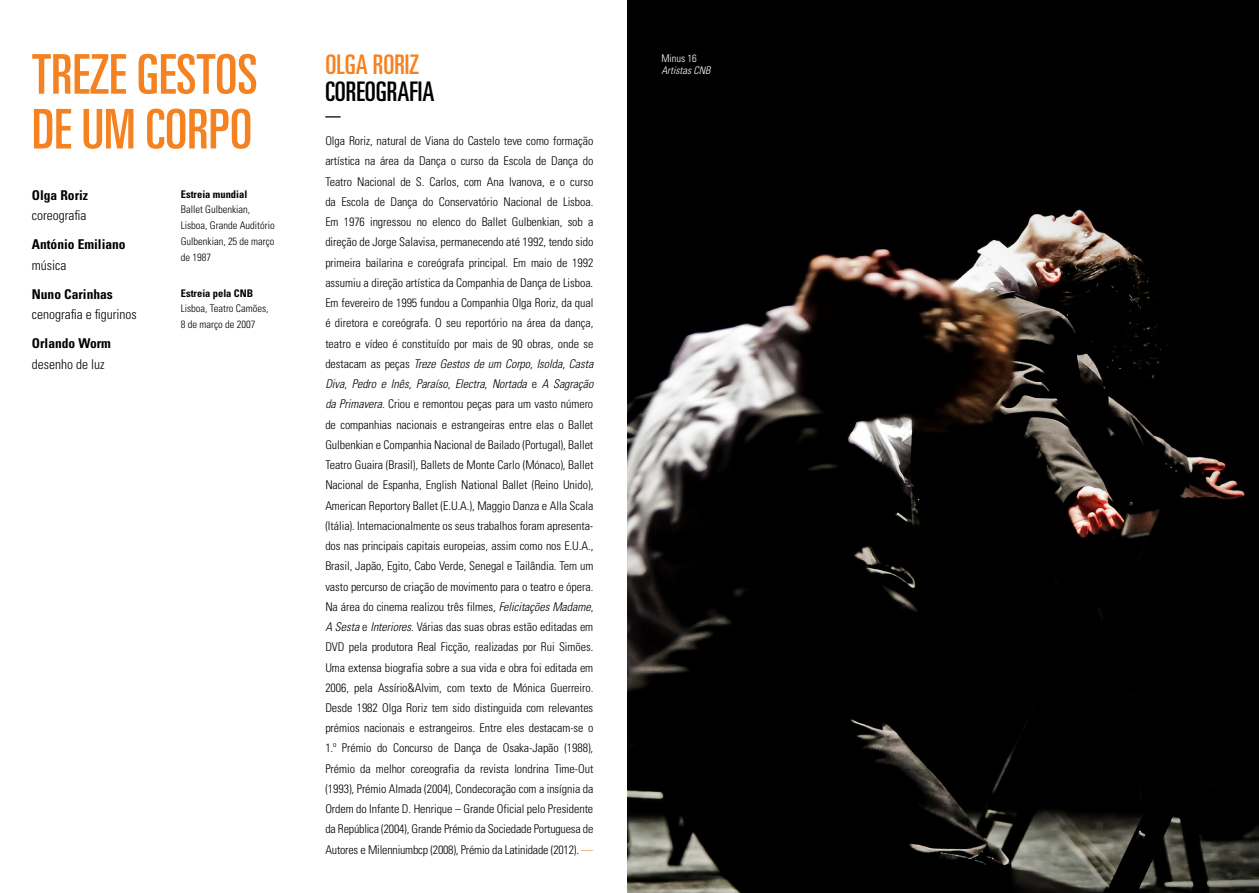
<style>
.page{position:relative;width:1259px;height:893px;background:#fff}
.page>*{position:absolute;margin:0;border:0;box-sizing:border-box;transform-origin:0 0}
.t1{font:ultra-condensed 54.75px/54.8px "Univers LT Std";color:#f58220}
.t2{font:ultra-condensed 27px "Univers LT Std";color:#000}
.t3{font:ultra-condensed 27px "Univers LT Std";color:#f58220}
.t4{font:700 condensed 15.3px "Univers LT Std";color:#000}
.t5{font:300 condensed 13.5px "Univers LT Std";color:#000}
.t6{font:700 condensed 13.5px "Univers LT Std";color:#000}
.t7{font:300 condensed 12px/20.2px "Univers LT Std";letter-spacing:-.015em;color:#000;text-align:justify}
.t8{font:300 condensed 10.5px/15.8px "Univers LT Std";color:#000}
.t9{font:700 condensed 10.5px "Univers LT Std";color:#000}
.t10{font:italic 300 condensed 10.5px "Univers LT Std";color:#fff}
.t11{font:300 condensed 10.5px "Univers LT Std";color:#fff}
.s1{font-style:italic}
.s2{color:#f58220}
</style>
<div class="page">
<div style="left:627px;top:0;width:632px;height:893px;background:#000"></div>
<img style="left:627px;top:209px;width:632px;height:684px">
<h1 class="t1" style="left:32px;top:47px;width:227px">TREZE GESTOS<br>DE UM CORPO</h1>
<p class="t6" style="left:32px;top:187px;width:58px">Olga Roriz</p>
<p class="t5" style="left:32px;top:207px;width:56px">coreografia</p>
<p class="t6" style="left:32px;top:236px;width:95px">António Emiliano</p>
<p class="t5" style="left:32px;top:257px;width:36px">música</p>
<p class="t6" style="left:32px;top:286px;width:82px">Nuno Carinhas</p>
<p class="t5" style="left:32px;top:306px;width:106px">cenografia e figurinos</p>
<p class="t6" style="left:32px;top:335px;width:81px">Orlando Worm</p>
<p class="t5" style="left:32px;top:356px;width:74px">desenho de luz</p>
<p class="t9" style="left:181px;top:187px;width:68px">Estreia mundial</p>
<p class="t8" style="left:181px;top:202px;width:95px">Ballet Gulbenkian,<br>Lisboa, Grande Auditório<br>Gulbenkian, 25 de março de 1987</p>
<p class="t9" style="left:181px;top:286px;width:74px">Estreia pela CNB</p>
<p class="t8" style="left:181px;top:301px;width:89px">Lisboa, Teatro Camões,<br>8 de março de 2007</p>
<h2 class="t3" style="left:325px;top:49px;width:95px">OLGA RORIZ</h2>
<h2 class="t2" style="left:325px;top:76px;width:110px">COREOGRAFIA</h2>
<p class="t4" style="left:325px;top:106px;width:17px">—</p>
<p class="t7" style="left:325px;top:131px;width:269px">Olga Roriz, natural de Viana do Castelo teve como formação artística na área da Dança o curso da Escola de Dança do Teatro Nacional de S. Carlos, com Ana Ivanova, e o curso da Escola de Dança do Conservatório Nacional de Lisboa.<br>Em 1976 ingressou no elenco do Ballet Gulbenkian, sob a direção de Jorge Salavisa, permanecendo até 1992, tendo sido primeira bailarina e coreógrafa principal. Em maio de 1992 assumiu a direção artística da Companhia de Dança de Lisboa.<br>Em fevereiro de 1995 fundou a Companhia Olga Roriz, da qual é diretora e coreógrafa. O seu reportório na área da dança, teatro e vídeo é constituído por mais de 90 obras, onde se destacam as peças <span class="s1">Treze Gestos de um Corpo</span>, <span class="s1">Isolda</span>, <span class="s1">Casta Diva</span>, <span class="s1">Pedro e Inês</span>, <span class="s1">Paraíso</span>, <span class="s1">Electra</span>, <span class="s1">Nortada</span> e <span class="s1">A Sagração da Primavera</span>. Criou e remontou peças para um vasto número de companhias nacionais e estrangeiras entre elas o Ballet Gulbenkian e Companhia Nacional de Bailado (Portugal), Ballet Teatro Guaira (Brasil), Ballets de Monte Carlo (Mónaco), Ballet Nacional de Espanha, English National Ballet (Reino Unido), American Reportory Ballet (E.U.A.), Maggio Danza e Alla Scala (Itália). Internacionalmente os seus trabalhos foram apresenta&shy;dos nas principais capitais europeias, assim como nos E.U.A., Brasil, Japão, Egito, Cabo Verde, Senegal e Tailândia. Tem um vasto percurso de criação de movimento para o teatro e ópera.<br>Na área do cinema realizou três filmes, <span class="s1">Felicitações Madame</span>, <span class="s1">A Sesta</span> e <span class="s1">Interiores</span>. Várias das suas obras estão editadas em DVD pela produtora Real Ficção, realizadas por Rui Simões.<br>Uma extensa biografia sobre a sua vida e obra foi editada em 2006, pela Assírio&amp;Alvim, com texto de Mónica Guerreiro.<br>Desde 1982 Olga Roriz tem sido distinguida com relevantes prémios nacionais e estrangeiros. Entre eles destacam-se o 1.º Prémio do Concurso de Dança de Osaka-Japão (1988), Prémio da melhor coreografia da revista londrina Time-Out (1993), Prémio Almada (2004), Condecoração com a insígnia da Ordem do Infante D. Henrique – Grande Oficial pelo Presidente da República (2004), Grande Prémio da Sociedade Portuguesa de Autores e Milenniumbcp (2008), Prémio da Latinidade (2012). <span class="s2">—</span></p>
<p class="t11" style="left:661px;top:52px;width:37px">Minus 16</p>
<p class="t10" style="left:661px;top:64px;width:51px">Artistas CNB</p>
</div>
